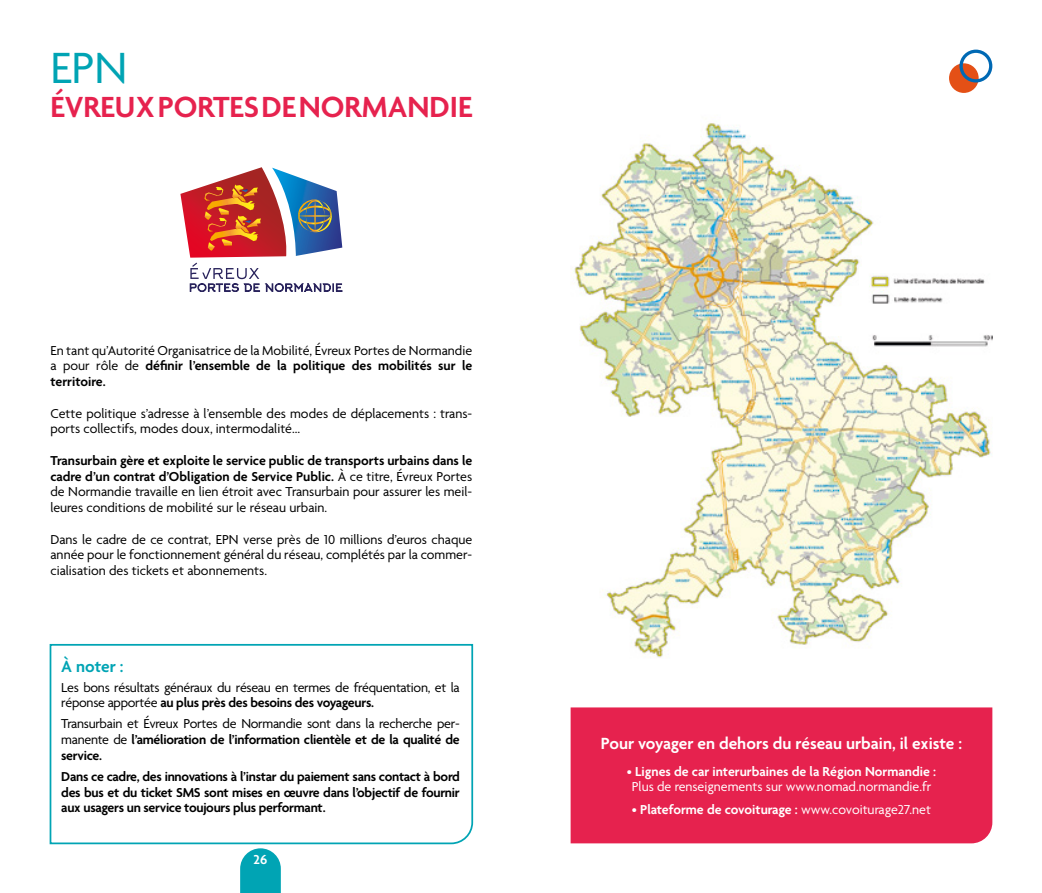
<style>
.page{position:relative;width:1042px;height:893px;background:#fff}
.page>*{position:absolute;margin:0;border:0;box-sizing:border-box;transform-origin:0 0}
.t1{font:47.25px "Agenda";color:#00a4b4}
.t2{font:600 31.5px "Agenda";color:#e6224e}
.t3{font:600 17.5px "Agenda";color:#fff}
.t4{font:600 17.5px "Agenda";color:#00a4b4}
.t5{font:14px/15.8px "Agenda";color:#000;text-align:justify}
.t6{font:600 14px/15.8px "Agenda";letter-spacing:-.02em;color:#000;text-align:justify}
.t7{font:14px/15.8px "Agenda";letter-spacing:-.02em;color:#000}
.t8{font:14px/15.8px "Agenda";color:#fff;text-align:center}
.t9{font:600 14px "Agenda";color:#fff}
.s1{font-weight:600}
.s2{font-weight:400}
</style>
<div class="page">
<svg style="left:240px;top:848px;width:41px;height:45px;background:#1caebc"></svg>
<svg style="left:180px;top:167px;width:162px;height:125px"></svg>
<svg style="left:49px;top:643px;width:425px;height:202px"></svg>
<img style="left:571px;top:122px;width:421px;height:536px">
<div style="left:831px;top:88px;width:161px;height:89px;background:#fff"></div>
<img style="left:859px;top:267px;width:133px;height:95px">
<div style="left:570px;top:707px;width:422px;height:136px;background:#e6224e"></div>
<div style="left:949px;top:63px;width:29px;height:30px;background:#e45016;border-radius:50%"></div>
<div style="left:959px;top:50px;width:33px;height:33px;border:3px solid #0069b4;border-radius:50%"></div>
<h1 class="t1" style="left:50px;top:43px;width:79px">EPN</h1>
<h2 class="t2" style="left:50px;top:90px;width:423px">ÉVREUX PORTES DE NORMANDIE</h2>
<p class="t5" style="left:50px;top:343px;width:423px">En tant qu’Autorité Organisatrice de la Mobilité, Évreux Portes de Normandie a pour rôle de <span class="s1">définir l’ensemble de la politique des mobilités sur le territoire.</span></p>
<p class="t5" style="left:50px;top:406px;width:423px">Cette politique s’adresse à l’ensemble des modes de déplacements : trans&shy;ports collectifs, modes doux, intermodalité…</p>
<p class="t5" style="left:50px;top:453px;width:423px"><span class="s1">Transurbain gère et exploite le service public de transports urbains dans le cadre d’un contrat d’Obligation de Service Public.</span> À ce titre, Évreux Portes de Normandie travaille en lien étroit avec Transurbain pour assurer les meil&shy;leures conditions de mobilité sur le réseau urbain.</p>
<p class="t5" style="left:50px;top:532px;width:423px">Dans le cadre de ce contrat, EPN verse près de 10 millions d’euros chaque année pour le fonctionnement général du réseau, complétés par la commer&shy;cialisation des tickets et abonnements.</p>
<p class="t4" style="left:61px;top:657px;width:64px">À noter :</p>
<p class="t7" style="left:61px;top:680px;width:400px">Les bons résultats généraux du réseau en termes de fréquentation, et la réponse apportée <span class="s1">au plus près des besoins des voyageurs.</span></p>
<p class="t5" style="left:61px;top:717px;width:400px">Transurbain et Évreux Portes de Normandie sont dans la recherche per&shy;manente de <span class="s1">l’amélioration de l’information clientèle et de la qualité de service.</span></p>
<p class="t6" style="left:61px;top:769px;width:400px">Dans ce cadre, des innovations à l’instar du paiement sans contact à bord des bus et du ticket SMS sont mises en œuvre dans l’objectif de fournir aux usagers un service toujours plus performant.</p>
<p class="t9" style="left:254px;top:852px;width:15px">26</p>
<p class="t3" style="left:601px;top:734px;width:363px">Pour voyager en dehors du réseau urbain, il existe :</p>
<p class="t8" style="left:627px;top:764px;width:311px">• <span class="s1">Lignes de car interurbaines de la Région Normandie :<br></span>Plus de renseignements sur www.nomad.normandie.fr</p>
<p class="t9" style="left:632px;top:802px;width:301px"><span class="s2">•</span> Plateforme de covoiturage : <span class="s2">www.covoiturage27.net</span></p>
</div>
